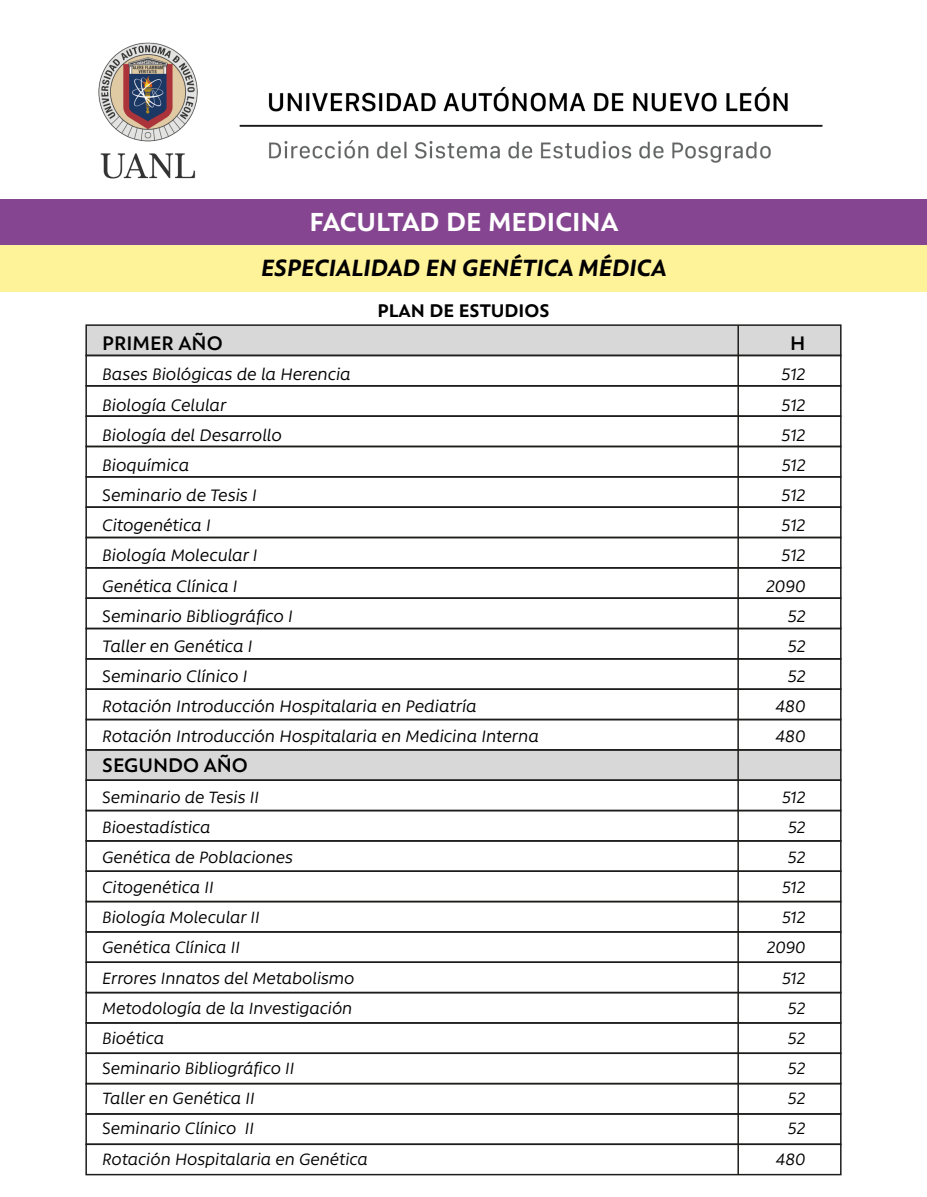
<style>
.page{position:relative;width:927px;height:1197px;background:#fff}
.page>*{position:absolute;margin:0;border:0;box-sizing:border-box;transform-origin:0 0}
.t1{font:700 30px "Rawson Pro";color:#fff}
.t2{font:italic 700 27px "Rawson Pro";color:#000}
.t3{font:600 22.5px "Rawson Pro";color:#000}
.t4{font:700 21px "Rawson Pro";color:#000}
.t5{font:italic 19.05px "Rawson Pro";color:#000}
.t6{font:italic 18.75px "Rawson Pro";color:#000}
</style>
<div class="page">
<div style="left:85px;top:749px;width:756px;height:32px;background:#d8d8d8;border:2px solid #1d1d1b"></div>
<div style="left:85px;top:1022px;width:756px;height:32px;border:2px solid #1d1d1b"></div>
<div style="left:85px;top:840px;width:756px;height:32px;border:2px solid #1d1d1b"></div>
<div style="left:85px;top:476px;width:756px;height:32px;border:2px solid #1d1d1b"></div>
<div style="left:85px;top:597px;width:756px;height:32px;border:2px solid #1d1d1b"></div>
<div style="left:85px;top:658px;width:756px;height:32px;border:2px solid #1d1d1b"></div>
<div style="left:85px;top:688px;width:756px;height:32px;border:2px solid #1d1d1b"></div>
<div style="left:85px;top:446px;width:756px;height:31px;border:2px solid #1d1d1b"></div>
<div style="left:85px;top:567px;width:756px;height:32px;border:2px solid #1d1d1b"></div>
<div style="left:85px;top:506px;width:756px;height:32px;border:2px solid #1d1d1b"></div>
<div style="left:85px;top:324px;width:756px;height:32px;background:#d8d8d8;border:2px solid #1d1d1b"></div>
<img style="left:98px;top:42px;width:725px;height:137px">
<div style="left:85px;top:355px;width:756px;height:31px;border:2px solid #1d1d1b"></div>
<div style="left:85px;top:385px;width:756px;height:32px;border:2px solid #1d1d1b"></div>
<div style="left:85px;top:415px;width:756px;height:32px;border:2px solid #1d1d1b"></div>
<div style="left:85px;top:537px;width:756px;height:31px;border:2px solid #1d1d1b"></div>
<div style="left:85px;top:718px;width:756px;height:32px;border:2px solid #1d1d1b"></div>
<div style="left:85px;top:809px;width:756px;height:32px;border:2px solid #1d1d1b"></div>
<div style="left:85px;top:931px;width:756px;height:32px;border:2px solid #1d1d1b"></div>
<div style="left:85px;top:991px;width:756px;height:32px;border:2px solid #1d1d1b"></div>
<div style="left:85px;top:870px;width:756px;height:32px;border:2px solid #1d1d1b"></div>
<div style="left:85px;top:779px;width:756px;height:32px;border:2px solid #1d1d1b"></div>
<div style="left:85px;top:900px;width:756px;height:32px;border:2px solid #1d1d1b"></div>
<div style="left:85px;top:1113px;width:756px;height:32px;border:2px solid #1d1d1b"></div>
<div style="left:85px;top:1082px;width:756px;height:32px;border:2px solid #1d1d1b"></div>
<div style="left:85px;top:1143px;width:756px;height:32px;border:2px solid #1d1d1b"></div>
<div style="left:85px;top:1052px;width:756px;height:32px;border:2px solid #1d1d1b"></div>
<svg style="left:736px;top:324px;width:3px;height:852px"></svg>
<div style="left:0;top:199px;width:927px;height:46px;background:#854590"></div>
<div style="left:0;top:245px;width:927px;height:47px;background:#fff399"></div>
<h1 class="t1" style="left:309px;top:204px;width:310px">FACULTAD DE MEDICINA</h1>
<h2 class="t2" style="left:261px;top:252px;width:407px">ESPECIALIDAD EN GENÉTICA MÉDICA</h2>
<p class="t4" style="left:377px;top:298px;width:173px">PLAN DE ESTUDIOS</p>
<p class="t3" style="left:102px;top:330px;width:122px">PRIMER AÑO</p>
<p class="t3" style="left:790px;top:330px;width:17px">H</p>
<p class="t5" style="left:102px;top:364px;width:250px">Bases Biológicas de la Herencia</p>
<p class="t5" style="left:781px;top:364px;width:25px">512</p>
<p class="t5" style="left:102px;top:394px;width:126px">Biología Celular</p>
<p class="t5" style="left:781px;top:394px;width:25px">512</p>
<p class="t5" style="left:102px;top:424px;width:181px">Biología del Desarrollo</p>
<p class="t5" style="left:781px;top:424px;width:25px">512</p>
<p class="t5" style="left:102px;top:455px;width:88px">Bioquímica</p>
<p class="t5" style="left:781px;top:455px;width:25px">512</p>
<p class="t5" style="left:102px;top:485px;width:156px">Seminario de Tesis I</p>
<p class="t5" style="left:781px;top:485px;width:25px">512</p>
<p class="t5" style="left:102px;top:515px;width:110px">Citogenética I</p>
<p class="t5" style="left:781px;top:515px;width:25px">512</p>
<p class="t5" style="left:102px;top:545px;width:157px">Biología Molecular I</p>
<p class="t5" style="left:781px;top:545px;width:25px">512</p>
<p class="t5" style="left:102px;top:575px;width:137px">Genética Clínica I</p>
<p class="t5" style="left:766px;top:575px;width:41px">2090</p>
<p class="t5" style="left:102px;top:605px;width:192px">Seminario Bibliográfico I</p>
<p class="t5" style="left:787px;top:605px;width:19px">52</p>
<p class="t5" style="left:102px;top:635px;width:152px">Taller en Genética I</p>
<p class="t5" style="left:787px;top:635px;width:19px">52</p>
<p class="t5" style="left:102px;top:666px;width:147px">Seminario Clínico I</p>
<p class="t5" style="left:787px;top:666px;width:19px">52</p>
<p class="t5" style="left:102px;top:696px;width:376px">Rotación Introducción Hospitalaria en Pediatría</p>
<p class="t5" style="left:775px;top:696px;width:32px">480</p>
<p class="t5" style="left:102px;top:726px;width:438px">Rotación Introducción Hospitalaria en Medicina Interna</p>
<p class="t5" style="left:775px;top:726px;width:32px">480</p>
<p class="t3" style="left:102px;top:752px;width:147px">SEGUNDO AÑO</p>
<p class="t6" style="left:102px;top:786px;width:158px">Seminario de Tesis II</p>
<p class="t6" style="left:782px;top:786px;width:25px">512</p>
<p class="t6" style="left:102px;top:817px;width:110px">Bioestadística</p>
<p class="t6" style="left:788px;top:817px;width:19px">52</p>
<p class="t6" style="left:102px;top:847px;width:192px">Genética de Poblaciones</p>
<p class="t6" style="left:788px;top:847px;width:19px">52</p>
<p class="t6" style="left:102px;top:877px;width:113px">Citogenética II</p>
<p class="t6" style="left:782px;top:877px;width:25px">512</p>
<p class="t6" style="left:102px;top:907px;width:159px">Biología Molecular II</p>
<p class="t6" style="left:782px;top:907px;width:25px">512</p>
<p class="t6" style="left:102px;top:937px;width:139px">Genética Clínica II</p>
<p class="t6" style="left:766px;top:937px;width:40px">2090</p>
<p class="t6" style="left:102px;top:967px;width:254px">Errores Innatos del Metabolismo</p>
<p class="t6" style="left:782px;top:967px;width:25px">512</p>
<p class="t6" style="left:102px;top:997px;width:252px">Metodología de la Investigación</p>
<p class="t6" style="left:788px;top:997px;width:19px">52</p>
<p class="t6" style="left:102px;top:1028px;width:63px">Bioética</p>
<p class="t6" style="left:788px;top:1028px;width:19px">52</p>
<p class="t6" style="left:102px;top:1058px;width:194px">Seminario Bibliográfico II</p>
<p class="t6" style="left:788px;top:1058px;width:19px">52</p>
<p class="t6" style="left:102px;top:1088px;width:154px">Taller en Genética II</p>
<p class="t6" style="left:788px;top:1088px;width:19px">52</p>
<p class="t6" style="left:102px;top:1118px;width:153px">Seminario Clínico II</p>
<p class="t6" style="left:788px;top:1118px;width:19px">52</p>
<p class="t6" style="left:102px;top:1148px;width:267px">Rotación Hospitalaria en Genética</p>
<p class="t6" style="left:776px;top:1148px;width:31px">480</p>
</div>
